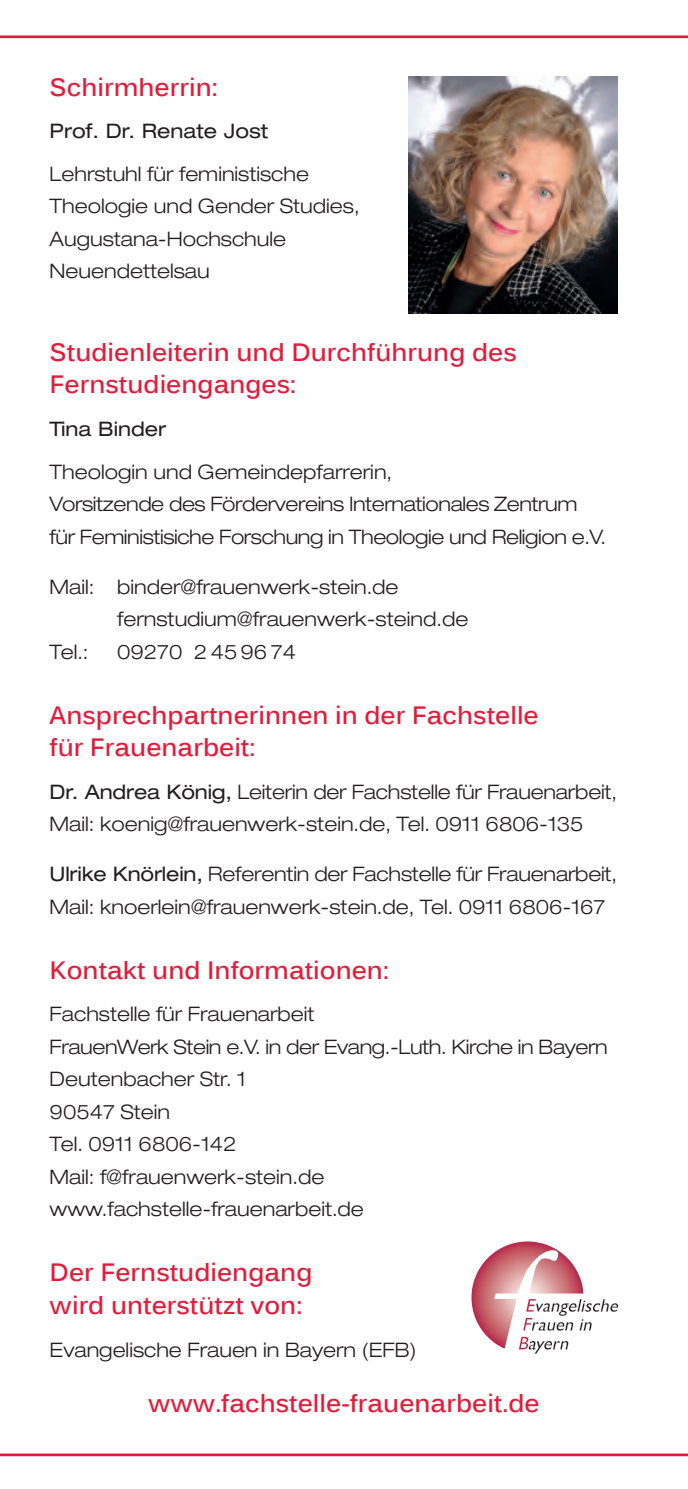
<style>
.page{position:relative;width:688px;height:1489px;background:#fff}
.page>*{position:absolute;margin:0;border:0;box-sizing:border-box;transform-origin:0 0}
.t1{font:700 25px/32.5px "Kalinga";color:#e41c3b}
.t2{font:300 expanded 20px/32.5px "Helvetica Neue LT Std";color:#231f20}
.t3{font:300 expanded 20px/32.5px "Helvetica Neue LT Std";letter-spacing:-.02em;color:#231f20}
.t4{font:expanded 20px "Helvetica Neue LT Std";color:#231f20}
.s1{font-weight:400}
</style>
<div class="page">
<hr style="left:0;top:35px;width:687px;height:3px;background:#e41c3b">
<hr style="left:0;top:1453px;width:687px;height:2px;background:#e41c3b">
<img style="left:408px;top:77px;width:209px;height:236px">
<img style="left:471px;top:1241px;width:112px;height:112px;border-radius:56px">
<svg style="left:494px;top:1249px;width:124px;height:105px"></svg>
<p class="t1" style="left:50px;top:73px;width:169px">Schirmherrin:</p>
<p class="t4" style="left:50px;top:119px;width:220px">Prof. Dr. Renate Jost</p>
<p class="t2" style="left:50px;top:157px;width:311px">Lehrstuhl für feministische<br>Theologie und Gender Studies,</p>
<p class="t2" style="left:50px;top:222px;width:238px">Augustana-Hochschule<br>Neuendettelsau</p>
<p class="t1" style="left:50px;top:338px;width:468px">Studienleiterin und Durchführung des<br>Fernstudienganges:</p>
<p class="t4" style="left:50px;top:417px;width:118px">Tina Binder</p>
<p class="t3" style="left:50px;top:455px;width:558px">Theologin und Gemeindepfarrerin,<br>Vorsitzende des Fördervereins Internationales Zentrum für Feministisiche Forschung in Theologie und Religion e.V.</p>
<p class="t2" style="left:50px;top:570px;width:350px">Mail: binder@frauenwerk-stein.de</p>
<p class="t2" style="left:117px;top:602px;width:352px">fernstudium@frauenwerk-steind.de</p>
<p class="t2" style="left:50px;top:635px;width:40px">Tel.:</p>
<p class="t2" style="left:117px;top:635px;width:180px">09270 2 45 96 74</p>
<p class="t1" style="left:50px;top:701px;width:490px">Ansprechpartnerinnen in der Fachstelle für Frauenarbeit:</p>
<p class="t2" style="left:50px;top:775px;width:568px"><span class="s1">Dr. Andrea König,</span> Leiterin der Fachstelle für Frauenarbeit,</p>
<p class="t2" style="left:50px;top:807px;width:535px">Mail: koenig@frauenwerk-stein.de, Tel. 0911 6806-135</p>
<p class="t2" style="left:50px;top:857px;width:568px"><span class="s1">Ulrike Knörlein,</span> Referentin der Fachstelle für Frauenarbeit,</p>
<p class="t2" style="left:50px;top:890px;width:557px">Mail: knoerlein@frauenwerk-stein.de, Tel. 0911 6806-167</p>
<p class="t1" style="left:50px;top:956px;width:341px">Kontakt und Informationen:</p>
<p class="t2" style="left:50px;top:997px;width:266px">Fachstelle für Frauenarbeit</p>
<p class="t3" style="left:50px;top:1030px;width:559px">FrauenWerk Stein e.V. in der Evang.-Luth. Kirche in Bayern</p>
<p class="t2" style="left:50px;top:1062px;width:198px">Deutenbacher Str. 1</p>
<p class="t2" style="left:50px;top:1095px;width:122px">90547 Stein</p>
<p class="t2" style="left:50px;top:1127px;width:188px">Tel. 0911 6806-142</p>
<p class="t2" style="left:50px;top:1160px;width:276px">Mail: f@frauenwerk-stein.de</p>
<p class="t2" style="left:50px;top:1192px;width:316px">www.fachstelle-frauenarbeit.de</p>
<p class="t1" style="left:50px;top:1258px;width:264px">Der Fernstudiengang wird unterstützt von:</p>
<p class="t2" style="left:50px;top:1332px;width:368px">Evangelische Frauen in Bayern (EFB)</p>
<p class="t1" style="left:148px;top:1388px;width:393px">www.fachstelle-frauenarbeit.de</p>
</div>
